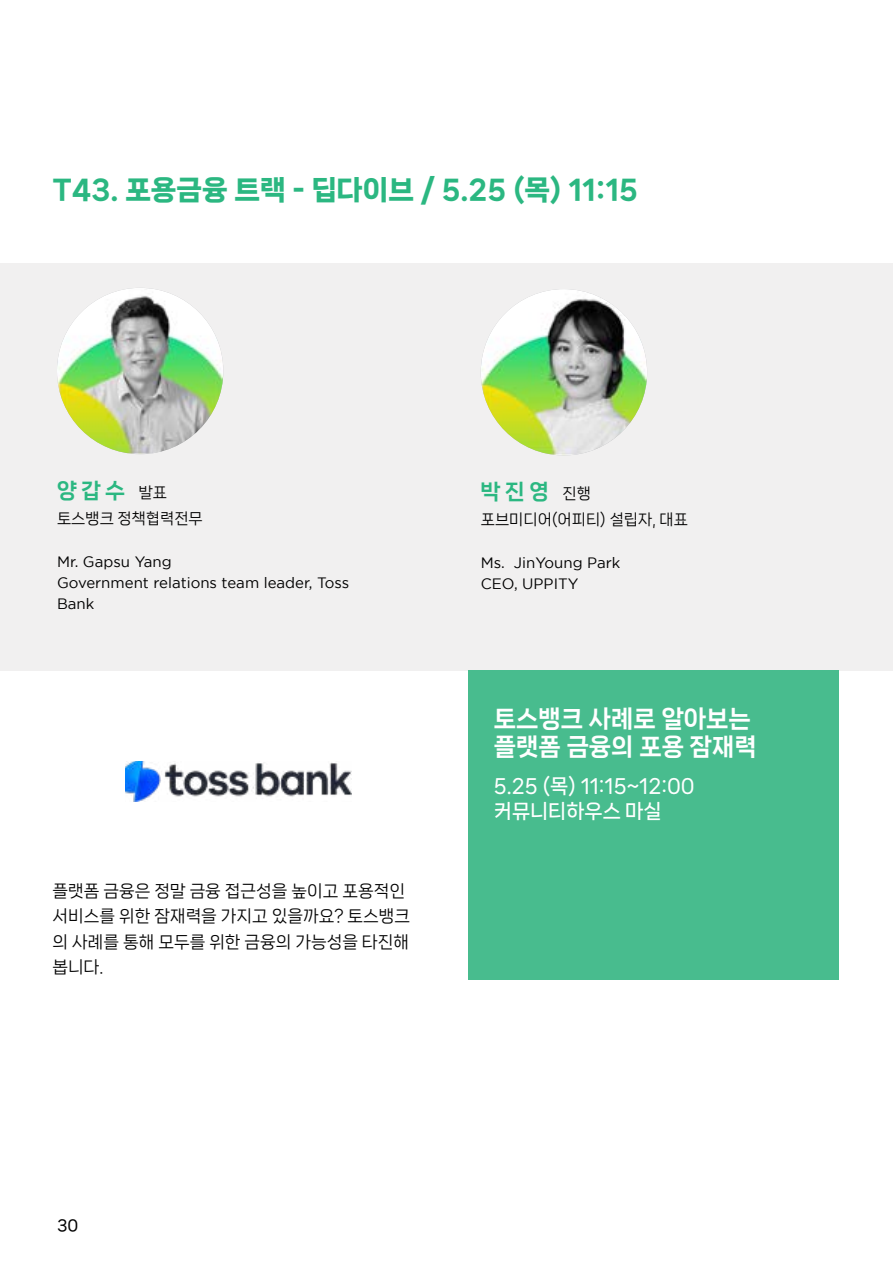
<style>
.page{position:relative;width:893px;height:1263px;background:#fff}
.page>*{position:absolute;margin:0;border:0;box-sizing:border-box;transform-origin:0 0}
.t1{font:27px "Nanum Square Neo e Hv";color:#2bb781}
.t2{font:24px/28.8px "Nanum Square Neo d Eb";color:#fff}
.t3{font:21px "Nanum Square Neo d Eb";letter-spacing:.2em;color:#2bb781}
.t4{font:19.5px/25.5px "Nanum Square Neo c Bd";color:#fff}
.t5{font:16.5px/25.5px "Nanum Square Neo b Rg";color:#000}
.t6{font:15px/21px "Gotham";color:#000}
.t7{font:15px "Nanum Square Neo b Rg";color:#000}
.t8{font:15px "Nanum Square Neo c Bd";color:#000}
.s1{font-family:"Nanum Square Neo b Rg";font-size:15px;color:#000}
</style>
<div class="page">
<div style="left:0;top:263px;width:893px;height:407px;background:#f1f0f0"></div>
<img style="left:57px;top:288px;width:166px;height:166px;border-radius:83px">
<img style="left:481px;top:289px;width:166px;height:166px;border-radius:83px">
<div style="left:468px;top:670px;width:371px;height:309px;background:#48bc8e"></div>
<img style="left:125px;top:761px;width:227px;height:41px">
<h1 class="t1" style="left:53px;top:175px;width:587px">T43. 포용금융 트랙 - 딥다이브 / 5.25 (목) 11:15</h1>
<h3 class="t3" style="left:57px;top:479px;width:112px">양갑수 <span class="s1">발표</span></h3>
<h3 class="t3" style="left:481px;top:481px;width:112px">박진영 <span class="s1">진행</span></h3>
<p class="t7" style="left:57px;top:511px;width:147px">토스뱅크 정책협력전무</p>
<p class="t7" style="left:481px;top:512px;width:209px">포브미디어(어피티) 설립자, 대표</p>
<p class="t6" style="left:57px;top:550px;width:294px">Mr. Gapsu Yang<br>Government relations team leader, Toss<br>Bank</p>
<p class="t6" style="left:481px;top:552px;width:141px">Ms. JinYoung Park<br>CEO, UPPITY</p>
<h2 class="t2" style="left:494px;top:705px;width:264px">토스뱅크 사례로 알아보는 플랫폼 금융의 포용 잠재력</h2>
<p class="t5" style="left:52px;top:878px;width:359px">플랫폼 금융은 정말 금융 접근성을 높이고 포용적인 서비스를 위한 잠재력을 가지고 있을까요? 토스뱅크 의 사례를 통해 모두를 위한 금융의 가능성을 타진해 봅니다.</p>
<h3 class="t4" style="left:494px;top:774px;width:202px">5.25 (목) 11:15~12:00 커뮤니티하우스 마실</h3>
<p class="t8" style="left:57px;top:1217px;width:23px">30</p>
</div>
